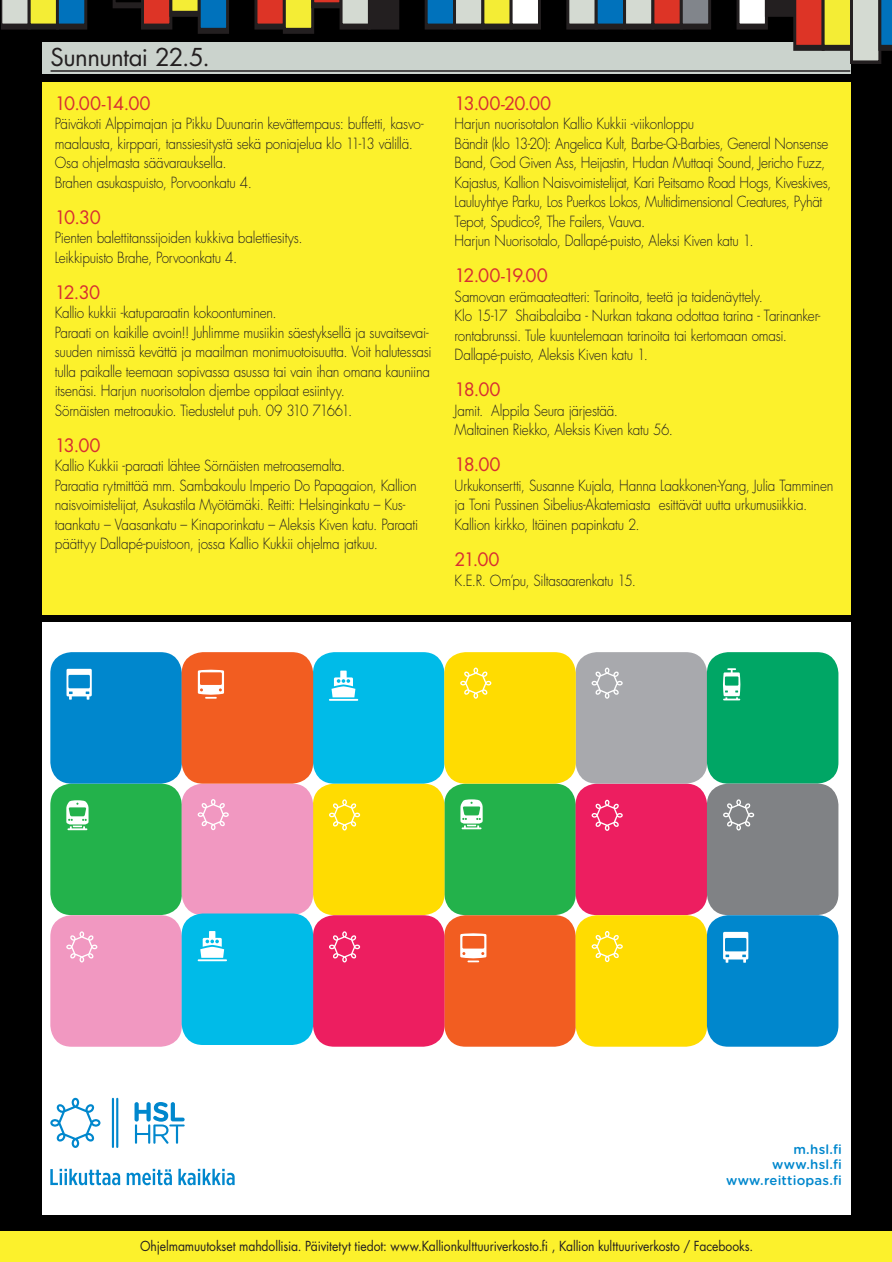
<style>
.page{position:relative;width:892px;height:1262px;background:#000}
.page>*{position:absolute;margin:0;border:0;box-sizing:border-box;transform-origin:0 0}
.t1{font:24px "Futura Std";letter-spacing:-.025em;color:#231f20}
.t2{font:18px "Futura Std";letter-spacing:-.035em;color:#d72e32}
.t3{font:300 15px/19.5px "Futura Std";letter-spacing:-.02em;color:#231f20;scale:.9 1}
.t4{font:13.5px "Futura Std";letter-spacing:-.01em;color:#231f20;scale:.9 1}
.t5{font:500 13.2px/15.9px "Gotham Rounded";letter-spacing:.015em;color:#0087cd;text-align:right}
</style>
<div class="page">
<div style="left:0;top:1231px;width:892px;height:31px;background:#fcf12c"></div>
<div style="left:42px;top:82px;width:808px;height:532px;background:#fcf12c"></div>
<div style="left:42px;top:42px;width:808px;height:32px;background:#cbd3cd"></div>
<hr style="left:51px;top:70px;width:799px;height:2px;background:#231f20">
<svg style="left:42px;top:622px;width:808px;height:593px;background:#b7bba7"></svg>
<svg style="left:2px;top:0;width:890px;height:63px"></svg>
<h1 class="t1" style="left:51px;top:46px;width:161px">Sunnuntai 22.5.</h1>
<p class="t2" style="left:55px;top:95px;width:97px">10.00-14.00</p>
<p class="t3" style="left:55px;top:115px;width:411px">Päiväkoti Alppimajan ja Pikku Duunarin kevättempaus: buffetti, kasvo&shy;maalausta, kirppari, tanssiesitystä sekä poniajelua klo 11-13 välillä.<br>Osa ohjelmasta säävarauksella.<br>Brahen asukaspuisto, Porvoonkatu 4.</p>
<p class="t2" style="left:55px;top:209px;width:48px">10.30</p>
<p class="t3" style="left:55px;top:229px;width:277px">Pienten balettitanssijoiden kukkiva balettiesitys.<br>Leikkipuisto Brahe, Porvoonkatu 4.</p>
<p class="t2" style="left:55px;top:284px;width:47px">12.30</p>
<p class="t3" style="left:55px;top:304px;width:420px">Kallio kukkii -katuparaatin kokoontuminen.<br>Paraati on kaikille avoin!! Juhlimme musiikin säestyksellä ja suvaitsevai&shy;suuden nimissä kevättä ja maailman monimuotoisuutta. Voit halutessasi tulla paikalle teemaan sopivassa asussa tai vain ihan omana kauniina itsenäsi. Harjun nuorisotalon djembe oppilaat esiintyy.<br>Sörnäisten metroaukio. Tiedustelut puh. 09 310 71661.</p>
<p class="t2" style="left:55px;top:437px;width:47px">13.00</p>
<p class="t3" style="left:55px;top:457px;width:405px">Kallio Kukkii -paraati lähtee Sörnäisten metroasemalta.<br>Paraatia rytmittää mm. Sambakoulu Imperio Do Papagaion, Kallion naisvoimistelijat, Asukastila Myötämäki. Reitti: Helsinginkatu – Kus&shy;taankatu – Vaasankatu – Kinaporinkatu – Aleksis Kiven katu. Paraati päättyy Dallapé-puistoon, jossa Kallio Kukkii ohjelma jatkuu.</p>
<p class="t2" style="left:454px;top:95px;width:98px">13.00-20.00</p>
<p class="t3" style="left:454px;top:115px;width:420px">Harjun nuorisotalon Kallio Kukkii -viikonloppu<br>Bändit (klo 13-20): Angelica Kult, Barbe-Q-Barbies, General Nonsense Band, God Given Ass, Heijastin, Hudan Muttaqi Sound, Jericho Fuzz, Kajastus, Kallion Naisvoimistelijat, Kari Peitsamo Road Hogs, Kiveskives, Lauluyhtye Parku, Los Puerkos Lokos, Multidimensional Creatures, Pyhät Tepot, Spudico?, The Failers, Vauva.<br>Harjun Nuorisotalo, Dallapé-puisto, Aleksi Kiven katu 1.</p>
<p class="t2" style="left:454px;top:267px;width:95px">12.00-19.00</p>
<p class="t3" style="left:454px;top:288px;width:408px">Samovan erämaateatteri: Tarinoita, teetä ja taidenäyttely.<br>Klo 15-17 Shaibalaiba - Nurkan takana odottaa tarina - Tarinanker&shy;rontabrunssi. Tule kuuntelemaan tarinoita tai kertomaan omasi.<br>Dallapé-puisto, Aleksis Kiven katu 1.</p>
<p class="t2" style="left:454px;top:381px;width:48px">18.00</p>
<p class="t3" style="left:454px;top:402px;width:244px">Jamit. Alppila Seura järjestää.<br>Maltainen Riekko, Aleksis Kiven katu 56.</p>
<p class="t2" style="left:454px;top:456px;width:48px">18.00</p>
<p class="t3" style="left:454px;top:477px;width:422px">Urkukonsertti, Susanne Kujala, Hanna Laakkonen-Yang, Julia Tamminen ja Toni Pussinen Sibelius-Akatemiasta esittävät uutta urkumusiikkia.<br>Kallion kirkko, Itäinen papinkatu 2.</p>
<p class="t2" style="left:454px;top:551px;width:46px">21.00</p>
<p class="t3" style="left:454px;top:571px;width:203px">K.E.R. Om’pu, Siltasaarenkatu 15.</p>
<p class="t5" style="left:726px;top:1142px;width:117px">m.hsl.fi www.hsl.fi www.reittiopas.fi</p>
<p class="t4" style="left:140px;top:1239px;width:682px">Ohjelmamuutokset mahdollisia. Päivitetyt tiedot: www.Kallionkulttuuriverkosto.fi , Kallion kulttuuriverkosto / Facebooks.</p>
</div>
